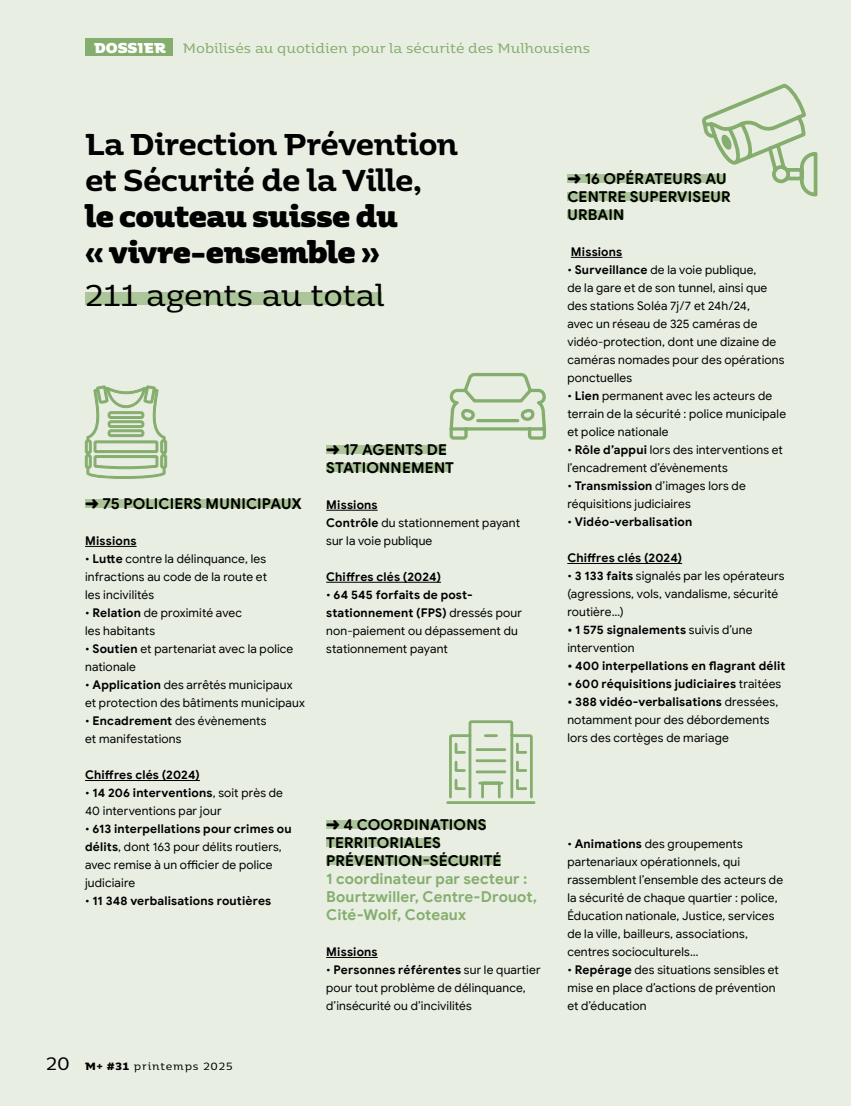
<style>
.page{position:relative;width:851px;height:1106px;background:#fff}
.page>*{position:absolute;margin:0;border:0;box-sizing:border-box;transform-origin:0 0}
.t1{font:600 30px/36px "Moreno";letter-spacing:-.025em;color:#000}
.t2{font:900 30px/36px "Moreno";letter-spacing:-.025em;color:#000}
.t3{font:30px "Moreno";letter-spacing:-.005em;color:#000}
.t4{font:18px "Moreno";color:#000}
.t5{font:700 15px/18px "Google Sans";letter-spacing:.015em;color:#000}
.t6{font:700 15px/18px "Google Sans";letter-spacing:.005em;color:#85ae6e}
.t7{font:13.5px "Moreno";color:#85ae6e}
.t8{font:12px/18px "Google Sans";letter-spacing:.015em;color:#000}
.t9{font:700 12px "Google Sans";letter-spacing:.015em;color:#000}
.t10{font:10.5px "Moreno";letter-spacing:.08em;color:#000}
.s1{font-weight:900;font-size:14.25px;color:#fff}
.s2{font-weight:700}
.s3{font-weight:400}
</style>
<div class="page">
<div style="left:0;top:0;width:850px;height:1106px;background:#e9eee3"></div>
<div style="left:85px;top:39px;width:88px;height:17px;background:#85ae6e"></div>
<svg style="left:446px;top:720px;width:90px;height:84px"></svg>
<div style="left:85px;top:292px;width:296px;height:12px;background:#adc59a"></div>
<div style="left:85px;top:499px;width:213px;height:9px;background:#adc59a"></div>
<div style="left:326px;top:445px;width:120px;height:8px;background:#adc59a"></div>
<div style="left:326px;top:463px;width:125px;height:8px;background:#adc59a"></div>
<hr style="left:85px;top:546px;width:52px;height:1px;background:#000">
<hr style="left:85px;top:780px;width:115px;height:1px;background:#000">
<hr style="left:326px;top:509px;width:51px;height:1px;background:#000">
<hr style="left:326px;top:581px;width:115px;height:1px;background:#000">
<div style="left:326px;top:820px;width:159px;height:9px;background:#adc59a"></div>
<div style="left:326px;top:838px;width:113px;height:9px;background:#adc59a"></div>
<div style="left:326px;top:856px;width:174px;height:9px;background:#adc59a"></div>
<hr style="left:326px;top:957px;width:51px;height:1px;background:#000">
<div style="left:567px;top:174px;width:158px;height:9px;background:#adc59a"></div>
<div style="left:567px;top:192px;width:160px;height:9px;background:#adc59a"></div>
<div style="left:567px;top:210px;width:56px;height:9px;background:#adc59a"></div>
<hr style="left:570px;top:257px;width:52px;height:1px;background:#000">
<hr style="left:567px;top:563px;width:115px;height:1px;background:#000">
<svg style="left:449px;top:373px;width:97px;height:67px"></svg>
<svg style="left:702px;top:83px;width:116px;height:115px"></svg>
<svg style="left:85px;top:385px;width:82px;height:94px"></svg>
<p class="t7" style="left:94px;top:37px;width:497px"><span class="s1">DOSSIER</span> Mobilisés au quotidien pour la sécurité des Mulhousiens</p>
<h1 class="t1" style="left:85px;top:124px;width:374px">La Direction Prévention et Sécurité de la Ville,</h1>
<h1 class="t2" style="left:85px;top:196px;width:314px">le couteau suisse du « vivre-ensemble »</h1>
<h1 class="t3" style="left:85px;top:270px;width:301px">211 agents au total</h1>
<p class="t5" style="left:85px;top:495px;width:218px">➜ 75 POLICIERS MUNICIPAUX</p>
<p class="t9" style="left:85px;top:533px;width:53px">Missions</p>
<p class="t8" style="left:85px;top:550px;width:183px;text-align:justify">• <span class="s2">Lutte</span> contre la délinquance, les infractions au code de la route et les incivilités</p>
<p class="t8" style="left:85px;top:604px;width:158px">• <span class="s2">Relation</span> de proximité avec les habitants</p>
<p class="t8" style="left:85px;top:640px;width:210px">• <span class="s2">Soutien</span> et partenariat avec la police nationale</p>
<p class="t8" style="left:85px;top:676px;width:221px">• <span class="s2">Application</span> des arrêtés municipaux et protection des bâtiments municipaux</p>
<p class="t8" style="left:85px;top:712px;width:183px">• <span class="s2">Encadrement</span> des évènements et manifestations</p>
<p class="t9" style="left:85px;top:767px;width:116px">Chiffres clés (2024)</p>
<p class="t8" style="left:85px;top:784px;width:199px">• <span class="s2">14 206 interventions</span>, soit près de<br>40 interventions par jour</p>
<p class="t8" style="left:85px;top:820px;width:208px">• <span class="s2">613 interpellations pour crimes ou délits</span>, dont 163 pour délits routiers, avec remise à un officier de police judiciaire</p>
<p class="t9" style="left:85px;top:893px;width:188px"><span class="s3">•</span> 11 348 verbalisations routières</p>
<h2 class="t4" style="left:46px;top:1048px;width:25px">20</h2>
<p class="t10" style="left:85px;top:1057px;width:149px"><span class="s2">M+ #31</span> printemps 2025</p>
<p class="t5" style="left:326px;top:440px;width:129px">➜ 17 AGENTS DE<br>STATIONNEMENT</p>
<p class="t8" style="left:326px;top:495px;width:195px"><span class="s2">Missions<br>Contrôle</span> du stationnement payant sur la voie publique</p>
<p class="t9" style="left:326px;top:569px;width:116px">Chiffres clés (2024)</p>
<p class="t8" style="left:326px;top:585px;width:197px">• <span class="s2">64 545 forfaits de post&shy;stationnement (FPS)</span> dressés pour non-paiement ou dépassement du stationnement payant</p>
<p class="t5" style="left:326px;top:816px;width:177px">➜ 4 COORDINATIONS<br>TERRITORIALES<br>PRÉVENTION-SÉCURITÉ</p>
<p class="t6" style="left:326px;top:870px;width:212px">1 coordinateur par secteur :<br>Bourtzwiller, Centre-Drouot,<br>Cité-Wolf, Coteaux</p>
<p class="t9" style="left:326px;top:944px;width:53px">Missions</p>
<p class="t8" style="left:326px;top:960px;width:216px">• <span class="s2">Personnes référentes</span> sur le quartier pour tout problème de délinquance, d’insécurité ou d’incivilités</p>
<p class="t5" style="left:567px;top:170px;width:165px">➜ 16 OPÉRATEURS AU<br>CENTRE SUPERVISEUR<br>URBAIN</p>
<p class="t9" style="left:570px;top:244px;width:53px">Missions</p>
<p class="t8" style="left:567px;top:261px;width:219px">• <span class="s2">Surveillance</span> de la voie publique,<br>de la gare et de son tunnel, ainsi que des stations Soléa 7j/7 et 24h/24,<br>avec un réseau de 325 caméras de vidéo-protection, dont une dizaine de caméras nomades pour des opérations ponctuelles</p>
<p class="t8" style="left:567px;top:387px;width:220px">• <span class="s2">Lien</span> permanent avec les acteurs de terrain de la sécurité : police municipale et police nationale</p>
<p class="t8" style="left:567px;top:441px;width:217px">• <span class="s2">Rôle d’appui</span> lors des interventions et l’encadrement d’évènements</p>
<p class="t8" style="left:567px;top:477px;width:180px">• <span class="s2">Transmission</span> d’images lors de réquisitions judiciaires</p>
<p class="t9" style="left:567px;top:514px;width:126px"><span class="s3">•</span> Vidéo-verbalisation</p>
<p class="t9" style="left:567px;top:550px;width:116px">Chiffres clés (2024)</p>
<p class="t8" style="left:567px;top:567px;width:219px">• <span class="s2">3 133 faits</span> signalés par les opérateurs (agressions, vols, vandalisme, sécurité routière…)</p>
<p class="t8" style="left:567px;top:621px;width:187px"><span class="s2">• 1 575 signalements</span> suivis d’une intervention</p>
<p class="t9" style="left:567px;top:658px;width:219px">• 400 interpellations en flagrant délit</p>
<p class="t9" style="left:567px;top:676px;width:215px">• 600 réquisitions judiciaires <span class="s3">traitées</span></p>
<p class="t8" style="left:567px;top:693px;width:212px"><span class="s2">• 388 vidéo-verbalisations</span> dressées, notamment pour des débordements lors des cortèges de mariage</p>
<p class="t8" style="left:567px;top:834px;width:217px">• <span class="s2">Animations</span> des groupements partenariaux opérationnels, qui rassemblent l’ensemble des acteurs de la sécurité de chaque quartier : police, Éducation nationale, Justice, services de la ville, bailleurs, associations, centres socioculturels…</p>
<p class="t8" style="left:567px;top:960px;width:213px">• <span class="s2">Repérage</span> des situations sensibles et mise en place d’actions de prévention et d’éducation</p>
</div>
